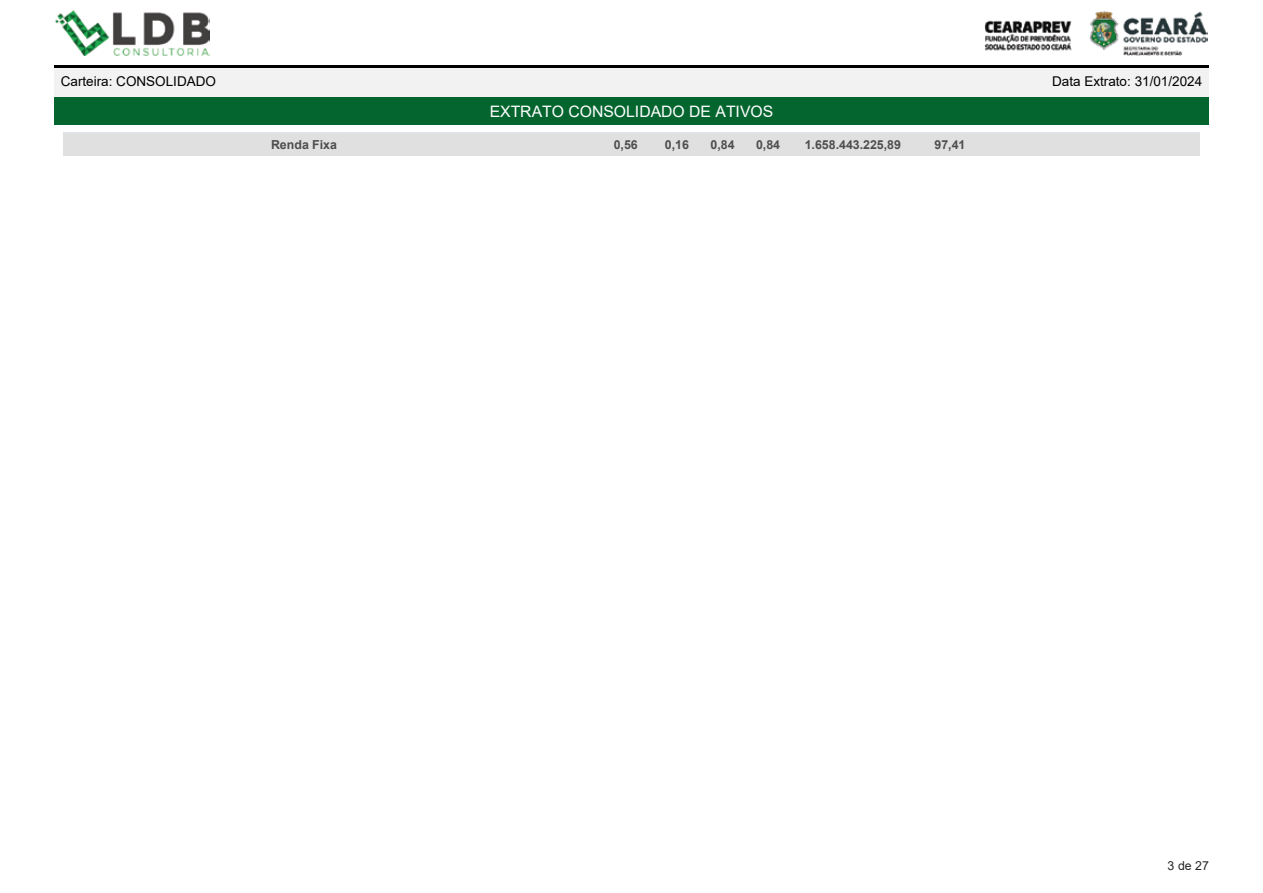
<style>
.page{position:relative;width:1263px;height:893px;background:#fff}
.page>*{position:absolute;margin:0;border:0;box-sizing:border-box;transform-origin:0 0}
.t1{font:15.75px "Arial";color:#fff}
.t2{font:13.5px "Arial";color:#000}
.t3{font:700 12.3px "Arial";color:#4f4e4e}
.t4{font:12.3px "Arial";color:#262627}
</style>
<div class="page">
<div style="left:54px;top:65px;width:1155px;height:33px;background:#f3f2f2"></div>
<hr style="left:54px;top:65px;width:1155px;height:3px;background:#000">
<div style="left:54px;top:98px;width:1155px;height:27px;background:#05652f"></div>
<img style="left:55px;top:10px;width:155px;height:45px">
<img style="left:984px;top:11px;width:224px;height:44px">
<div style="left:63px;top:133px;width:102px;height:22px;background:#e1e0e0"></div>
<hr style="left:63px;top:133px;width:102px;height:1px;background:#dfe2e6">
<div style="left:165px;top:133px;width:103px;height:22px;background:#e1e0e0"></div>
<hr style="left:165px;top:133px;width:103px;height:1px;background:#dfe2e6">
<div style="left:268px;top:133px;width:329px;height:22px;background:#e1e0e0"></div>
<hr style="left:268px;top:133px;width:329px;height:1px;background:#dfe2e6">
<div style="left:597px;top:133px;width:57px;height:22px;background:#e1e0e0"></div>
<hr style="left:597px;top:133px;width:57px;height:1px;background:#dfe2e6">
<div style="left:654px;top:133px;width:46px;height:22px;background:#e1e0e0"></div>
<hr style="left:654px;top:133px;width:46px;height:1px;background:#dfe2e6">
<div style="left:700px;top:133px;width:45px;height:22px;background:#e1e0e0"></div>
<hr style="left:700px;top:133px;width:45px;height:1px;background:#dfe2e6">
<div style="left:745px;top:133px;width:46px;height:22px;background:#e1e0e0"></div>
<hr style="left:745px;top:133px;width:46px;height:1px;background:#dfe2e6">
<div style="left:791px;top:133px;width:113px;height:22px;background:#e1e0e0"></div>
<hr style="left:791px;top:133px;width:113px;height:1px;background:#dfe2e6">
<div style="left:904px;top:133px;width:91px;height:22px;background:#e1e0e0"></div>
<hr style="left:904px;top:133px;width:91px;height:1px;background:#dfe2e6">
<div style="left:995px;top:133px;width:114px;height:22px;background:#e1e0e0"></div>
<hr style="left:995px;top:133px;width:114px;height:1px;background:#dfe2e6">
<div style="left:1109px;top:133px;width:91px;height:22px;background:#e1e0e0"></div>
<hr style="left:1109px;top:133px;width:91px;height:1px;background:#dfe2e6">
<p class="t2" style="left:61px;top:72px;width:157px">Carteira: CONSOLIDADO</p>
<p class="t2" style="left:1052px;top:72px;width:152px">Data Extrato: 31/01/2024</p>
<p class="t1" style="left:490px;top:101px;width:285px">EXTRATO CONSOLIDADO DE ATIVOS</p>
<p class="t3" style="left:271px;top:136px;width:68px">Renda Fixa</p>
<p class="t3" style="left:614px;top:136px;width:26px">0,56</p>
<p class="t3" style="left:665px;top:136px;width:26px">0,16</p>
<p class="t3" style="left:710px;top:136px;width:26px">0,84</p>
<p class="t3" style="left:756px;top:136px;width:26px">0,84</p>
<p class="t3" style="left:805px;top:136px;width:98px">1.658.443.225,89</p>
<p class="t3" style="left:934px;top:136px;width:32px">97,41</p>
<p class="t4" style="left:1167px;top:857px;width:43px">3 de 27</p>
</div>
